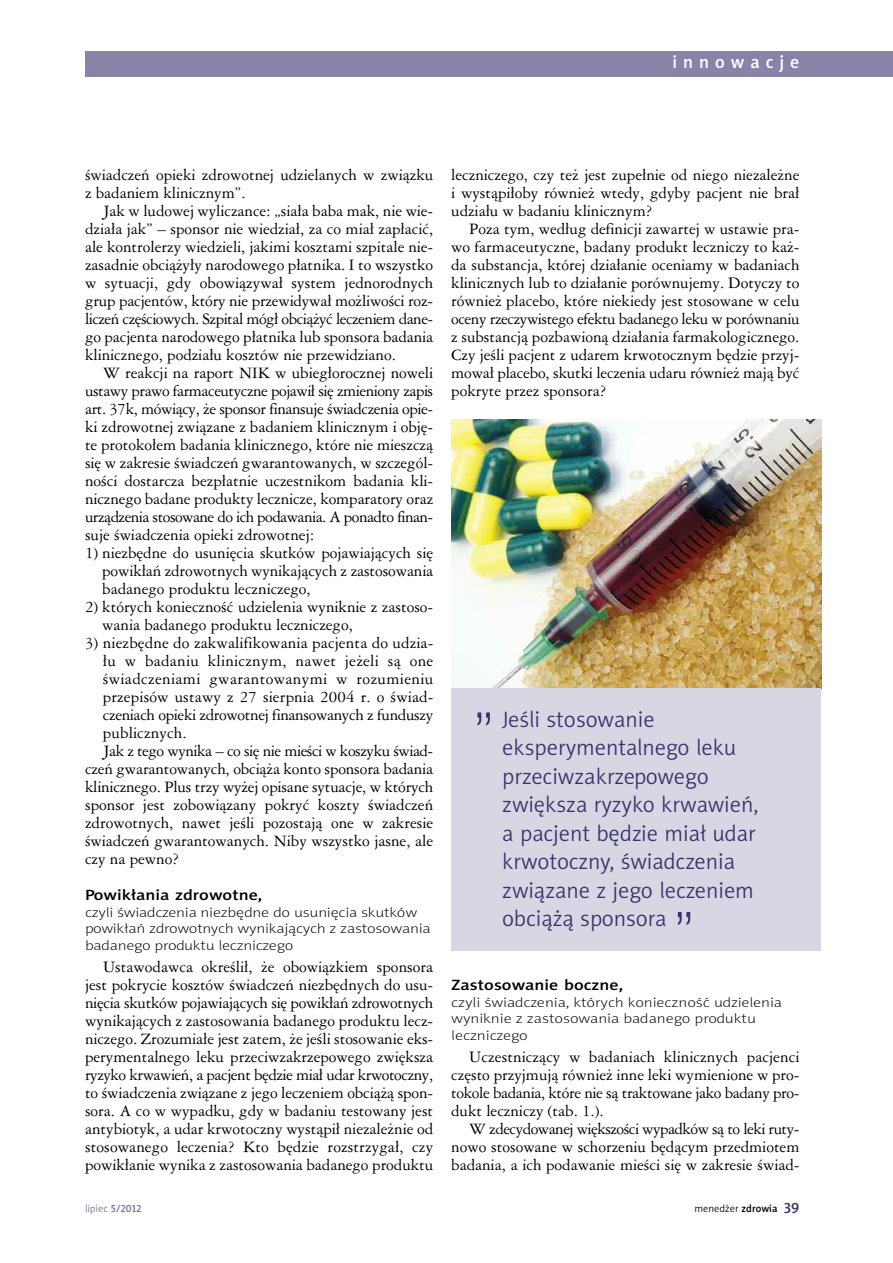
<style>
.page{position:relative;width:893px;height:1263px;background:#fff}
.page>*{position:absolute;margin:0;border:0;box-sizing:border-box;transform-origin:0 0}
.t1{font:52.5px "Swis 721 Lt PL";color:#36326d}
.t2{font:22.5px/28.5px "Naomi Sans EFNPS Light";color:#36326d}
.t3{font:18px "Naomi Sans EFNPS Medium";letter-spacing:.335em;color:#fff}
.t4{font:15px/18px "Ameri Garmnd PL";color:#000;text-align:justify}
.t5{font:15px "Ameri Garmnd PL";letter-spacing:-.02em;color:#000}
.t6{font:15px "Ameri Garmnd PL";letter-spacing:-.03em;color:#000}
.t7{font:15px "Naomi Sans EFNPS Medium";color:#000;scale:1.2 1}
.t8{font:15px "Ameri Garmnd PL";letter-spacing:.025em;color:#000}
.t9{font:15px "Ameri Garmnd PL";letter-spacing:.02em;color:#000}
.t10{font:13.5px/16.5px "Naomi Sans EFNPS Thin";letter-spacing:-.01em;color:#000;scale:1.2 1}
.t11{font:10.5px "Naomi Sans EFNPS Light";color:#000}
.t12{font:10.5px "Naomi Sans EFNPS Light";color:#727099}
.s1{font-family:"Naomi Sans EFNPS Medium"}
.s2{font-family:"Naomi Sans EFNPS Medium";font-size:15px;color:#36326d}
</style>
<div class="page">
<div style="left:85px;top:51px;width:808px;height:26px;background:#8784a8"></div>
<img style="left:451px;top:420px;width:370px;height:268px">
<div style="left:451px;top:688px;width:370px;height:262px;background:#d7d6e2"></div>
<p class="t3" style="left:672px;top:55px;width:129px">innowacje</p>
<p class="t4" style="left:85px;top:166px;width:350px">świadczeń opieki zdrowotnej udzielanych w związku z badaniem klinicznym”.</p>
<p class="t4" style="left:85px;top:202px;width:350px;text-indent:18px">Jak w ludowej wyliczance: „siała baba mak, nie wie&shy;działa jak” – sponsor nie wiedział, za co miał zapłacić, ale kontrolerzy wiedzieli, jakimi kosztami szpitale nie&shy;zasadnie obciążyły narodowego płatnika. I to wszystko w sytuacji, gdy obowiązywał system jednorodnych grup pacjentów, który nie przewidywał możliwości roz&shy;liczeń częściowych. Szpital mógł obciążyć leczeniem dane&shy;go pacjenta narodowego płatnika lub sponsora badania klinicznego, podziału kosztów nie przewidziano.</p>
<p class="t4" style="left:85px;top:364px;width:350px;text-indent:18px">W reakcji na raport NIK w ubiegłorocznej noweli ustawy prawo farmaceutyczne pojawił się zmieniony zapis art. 37k, mówiący, że sponsor finansuje świadczenia opie&shy;ki zdrowotnej związane z badaniem klinicznym i obję&shy;te protokołem badania klinicznego, które nie mieszczą się w zakresie świadczeń gwarantowanych, w szczegól&shy;ności dostarcza bezpłatnie uczestnikom badania kli&shy;nicznego badane produkty lecznicze, komparatory oraz urządzenia stosowane do ich podawania. A ponadto finan&shy;suje świadczenia opieki zdrowotnej:</p>
<p class="t4" style="left:102px;top:544px;width:332px;text-indent:-17px">1) niezbędne do usunięcia skutków pojawiających się powikłań zdrowotnych wynikających z zastosowania badanego produktu leczniczego,</p>
<p class="t4" style="left:102px;top:598px;width:332px;text-indent:-17px">2) których konieczność udzielenia wyniknie z zastoso&shy;wania badanego produktu leczniczego,</p>
<p class="t4" style="left:85px;top:634px;width:350px">3) niezbędne do zakwalifikowania pacjenta do udzia-</p>
<p class="t9" style="left:103px;top:652px;width:332px">łu w badaniu klinicznym, nawet jeżeli są one</p>
<p class="t8" style="left:103px;top:670px;width:332px">świadczeniami gwarantowanymi w rozumieniu</p>
<p class="t4" style="left:103px;top:688px;width:332px">przepisów ustawy z 27 sierpnia 2004 r. o świad-</p>
<p class="t5" style="left:103px;top:706px;width:332px">czeniach opieki zdrowotnej finansowanych z funduszy</p>
<p class="t4" style="left:103px;top:724px;width:85px">publicznych.</p>
<p class="t6" style="left:103px;top:742px;width:332px">Jak z tego wynika – co się nie mieści w koszyku świad-</p>
<p class="t4" style="left:85px;top:760px;width:350px">czeń gwarantowanych, obciąża konto sponsora badania</p>
<p class="t4" style="left:85px;top:778px;width:350px">klinicznego. Plus trzy wyżej opisane sytuacje, w których</p>
<p class="t4" style="left:85px;top:796px;width:350px">sponsor jest zobowiązany pokryć koszty świadczeń</p>
<p class="t4" style="left:85px;top:814px;width:350px">zdrowotnych, nawet jeśli pozostają one w zakresie</p>
<p class="t4" style="left:85px;top:832px;width:350px">świadczeń gwarantowanych. Niby wszystko jasne, ale</p>
<p class="t4" style="left:85px;top:850px;width:95px">czy na pewno?</p>
<p class="t7" style="left:85px;top:889px;width:149px">Powikłania zdrowotne,</p>
<p class="t10" style="left:85px;top:905px;width:289px">czyli świadczenia niezbędne do usunięcia skutków powikłań zdrowotnych wynikających z zastosowania badanego produktu leczniczego</p>
<p class="t4" style="left:85px;top:958px;width:350px;text-indent:18px">Ustawodawca określił, że obowiązkiem sponsora jest pokrycie kosztów świadczeń niezbędnych do usu&shy;nięcia skutków pojawiających się powikłań zdrowotnych wynikających z zastosowania badanego produktu lecz&shy;niczego. Zrozumiałe jest zatem, że jeśli stosowanie eks&shy;perymentalnego leku przeciwzakrzepowego zwiększa ryzyko krwawień, a pacjent będzie miał udar krwotoczny, to świadczenia związane z jego leczeniem obciążą spon&shy;sora. A co w wypadku, gdy w badaniu testowany jest antybiotyk, a udar krwotoczny wystąpił niezależnie od stosowanego leczenia? Kto będzie rozstrzygał, czy powikłanie wynika z zastosowania badanego produktu</p>
<p class="t4" style="left:451px;top:166px;width:350px">leczniczego, czy też jest zupełnie od niego niezależne i wystąpiłoby również wtedy, gdyby pacjent nie brał udziału w badaniu klinicznym?</p>
<p class="t4" style="left:451px;top:220px;width:350px;text-indent:18px">Poza tym, według definicji zawartej w ustawie pra&shy;wo farmaceutyczne, badany produkt leczniczy to każ&shy;da substancja, której działanie oceniamy w badaniach klinicznych lub to działanie porównujemy. Dotyczy to również placebo, które niekiedy jest stosowane w celu oceny rzeczywistego efektu badanego leku w porównaniu z substancją pozbawioną działania farmakologicznego.<br>Czy jeśli pacjent z udarem krwotocznym będzie przyj&shy;mował placebo, skutki leczenia udaru również mają być pokryte przez sponsora?</p>
<h1 class="t1" style="left:472px;top:704px;width:24px">”</h1>
<h2 class="t2" style="left:502px;top:707px;width:258px">Jeśli stosowanie eksperymentalnego leku przeciwzakrzepowego zwiększa ryzyko krwawień, a pacjent będzie miał udar krwotoczny, świadczenia związane z jego leczeniem obciążą sponsora</h2>
<h1 class="t1" style="left:673px;top:904px;width:24px">”</h1>
<p class="t7" style="left:451px;top:979px;width:145px">Zastosowanie boczne,</p>
<p class="t10" style="left:451px;top:995px;width:277px">czyli świadczenia, których konieczność udzielenia wyniknie z zastosowania badanego produktu leczniczego</p>
<p class="t4" style="left:451px;top:1048px;width:350px;text-indent:18px">Uczestniczący w badaniach klinicznych pacjenci często przyjmują również inne leki wymienione w pro&shy;tokole badania, które nie są traktowane jako badany pro&shy;dukt leczniczy (tab. 1.).</p>
<p class="t4" style="left:451px;top:1120px;width:350px;text-indent:18px">W zdecydowanej większości wypadków są to leki ruty&shy;nowo stosowane w schorzeniu będącym przedmiotem badania, a ich podawanie mieści się w zakresie świad-</p>
<p class="t12" style="left:85px;top:1204px;width:58px">lipiec <span class="s1">5/2012</span></p>
<p class="t11" style="left:695px;top:1204px;width:106px">menedżer <span class="s1">zdrowia</span> <span class="s2">39</span></p>
</div>
